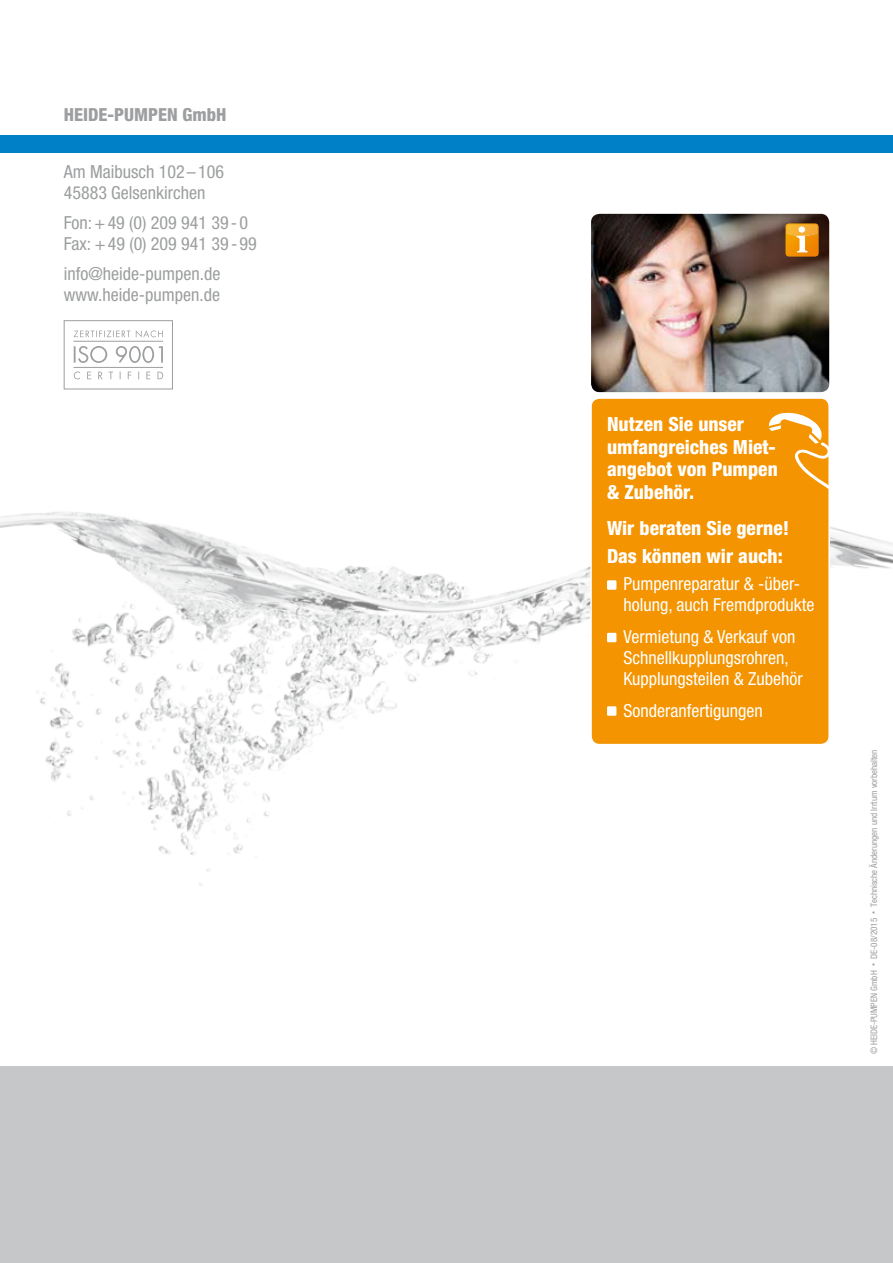
<style>
.page{position:relative;width:893px;height:1263px;background:#fff}
.page>*{position:absolute;margin:0;border:0;box-sizing:border-box;transform-origin:0 0}
.t1{font:800 condensed 19.5px/22.5px "Helvetica Neue LT Std";color:#fff}
.t2{font:condensed 18px/21px "Helvetica Neue LT Std";color:#fff}
.t3{font:condensed 18px/21px "Helvetica Neue LT Std";color:#9c9e9f}
.t4{font:800 condensed 18px "Helvetica Neue LT Std";color:#9c9e9f}
.t5{font:condensed 9px "Helvetica Neue LT Std";color:#9c9e9f}
</style>
<div class="page">
<img style="left:0;top:512px;width:893px;height:373px">
<div style="left:64px;top:320px;width:109px;height:69px;border:1px solid #9c9e9f"></div>
<svg style="left:74px;top:346px;width:89px;height:17px"></svg>
<svg style="left:74px;top:371px;width:89px;height:8px"></svg>
<svg style="left:74px;top:330px;width:89px;height:7px"></svg>
<hr style="left:73px;top:341px;width:90px;height:1px;background:#9c9e9f">
<hr style="left:73px;top:367px;width:90px;height:1px;background:#9c9e9f">
<div style="left:0;top:135px;width:893px;height:18px;background:#0081c7"></div>
<img style="left:591px;top:214px;width:238px;height:178px;border-radius:9px">
<img style="left:591px;top:214px;width:9px;height:178px">
<div style="left:591px;top:398px;width:238px;height:347px;background:#f39400;border-radius:9px"></div>
<div style="left:590px;top:397px;width:240px;height:348px;border:2px solid #fff;border-radius:9px"></div>
<div style="left:607px;top:580px;width:9px;height:10px;background:#fff"></div>
<div style="left:607px;top:633px;width:9px;height:9px;background:#fff"></div>
<div style="left:607px;top:706px;width:9px;height:10px;background:#fff"></div>
<svg style="left:786px;top:224px;width:32px;height:32px"></svg>
<svg style="left:768px;top:411px;width:62px;height:85px"></svg>
<div style="left:0;top:1067px;width:893px;height:196px;background:#c6c7c8"></div>
<p class="t4" style="left:64px;top:103px;width:164px">HEIDE-PUMPEN GmbH</p>
<p class="t3" style="left:64px;top:161px;width:162px">Am Maibusch 102 – 106<br>45883 Gelsenkirchen</p>
<p class="t3" style="left:64px;top:212px;width:195px">Fon: + 49 (0) 209 941 39 - 0<br>Fax: + 49 (0) 209 941 39 - 99</p>
<p class="t3" style="left:64px;top:263px;width:158px">info@heide-pumpen.de www.heide-pumpen.de</p>
<p class="t1" style="left:607px;top:413px;width:172px">Nutzen Sie unser umfangreiches Miet&shy;angebot von Pumpen &amp; Zubehör.</p>
<p class="t1" style="left:607px;top:513px;width:184px;line-height:28.5px">Wir beraten Sie gerne!<br>Das können wir auch:</p>
<p class="t2" style="left:623px;top:573px;width:192px">Pumpenreparatur &amp; -über&shy;holung, auch Fremdprodukte</p>
<p class="t2" style="left:623px;top:626px;width:181px">Vermietung &amp; Verkauf von<br>Schnellkupplungsrohren,<br>Kupplungsteilen &amp; Zubehör</p>
<p class="t2" style="left:623px;top:699px;width:141px">Sonderanfertigungen</p>
<p class="t5" style="left:869px;top:1054px;width:306px;rotate:-90deg">© HEIDE-PUMPEN GmbH <sup>•</sup> DE-08/2015 <sup>•</sup> Technische Änderungen und Irrtum vorbehalten</p>
</div>
